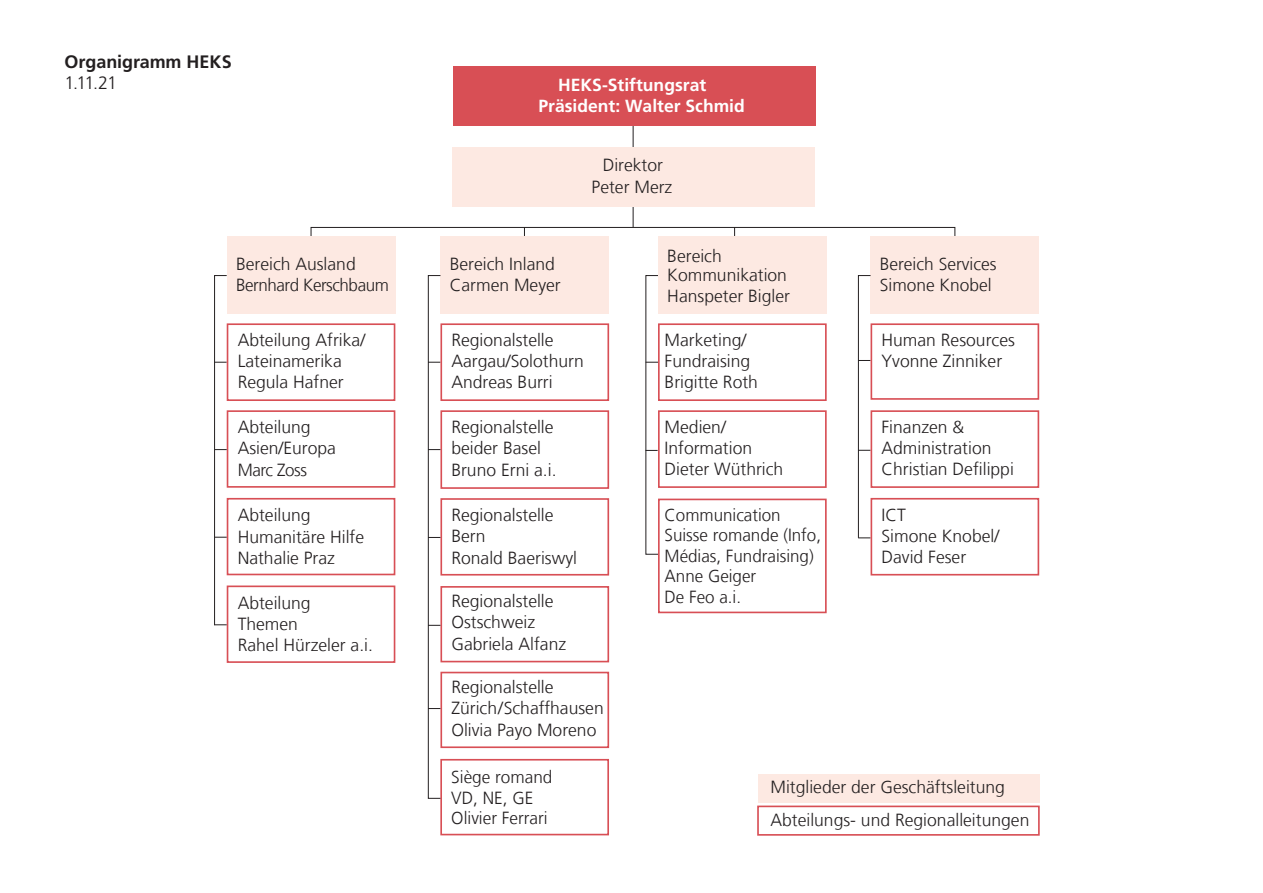
<style>
.page{position:relative;width:1263px;height:893px;background:#fff}
.page>*{position:absolute;margin:0;border:0;box-sizing:border-box;transform-origin:0 0}
.t1{font:700 18px "Frutiger LT Com";letter-spacing:-.005em;color:#231f20}
.t2{font:300 18px "Frutiger LT Com";color:#231f20}
.t3{font:300 17.55px/21px "Frutiger LT Com";color:#231f20}
.t4{font:300 17.55px/21px "Frutiger LT Com";letter-spacing:-.025em;color:#231f20}
.t5{font:700 17.55px/21px "Frutiger LT Com";color:#fff}
</style>
<div class="page">
<div style="left:758px;top:774px;width:281px;height:28px;background:#fde9e2"></div>
<div style="left:757px;top:806px;width:283px;height:30px;border:2px solid #d84f55"></div>
<div style="left:311px;top:227px;width:644px;height:13px;border:1px solid #231f20"></div>
<hr style="left:633px;top:88px;width:1px;height:139px;background:#231f20">
<div style="left:453px;top:147px;width:362px;height:59px;background:#fde9e2"></div>
<div style="left:453px;top:66px;width:362px;height:60px;background:#d84f55"></div>
<div style="left:870px;top:236px;width:169px;height:78px;background:#fde9e2"></div>
<div style="left:870px;top:323px;width:169px;height:77px;border:2px solid #d84f55"></div>
<div style="left:658px;top:236px;width:169px;height:78px;background:#fde9e2"></div>
<div style="left:658px;top:323px;width:169px;height:78px;border:2px solid #d84f55"></div>
<div style="left:658px;top:410px;width:169px;height:78px;border:2px solid #d84f55"></div>
<div style="left:870px;top:410px;width:169px;height:78px;border:2px solid #d84f55"></div>
<svg style="left:858px;top:275px;width:13px;height:264px"></svg>
<div style="left:870px;top:498px;width:169px;height:77px;border:2px solid #d84f55"></div>
<div style="left:658px;top:499px;width:169px;height:114px;border:2px solid #d84f55"></div>
<div style="left:440px;top:759px;width:169px;height:76px;border:2px solid #d84f55"></div>
<div style="left:440px;top:236px;width:169px;height:78px;background:#fde9e2"></div>
<div style="left:428px;top:275px;width:13px;height:524px;border:1px solid #231f20"></div>
<div style="left:440px;top:323px;width:169px;height:78px;border:2px solid #d84f55"></div>
<div style="left:440px;top:410px;width:169px;height:79px;border:2px solid #d84f55"></div>
<svg style="left:428px;top:449px;width:12px;height:1px"></svg>
<div style="left:440px;top:498px;width:169px;height:78px;border:2px solid #d84f55"></div>
<div style="left:440px;top:586px;width:169px;height:76px;border:2px solid #d84f55"></div>
<div style="left:440px;top:672px;width:169px;height:76px;border:2px solid #d84f55"></div>
<svg style="left:428px;top:537px;width:12px;height:1px"></svg>
<svg style="left:428px;top:708px;width:12px;height:1px"></svg>
<svg style="left:428px;top:625px;width:12px;height:1px"></svg>
<div style="left:227px;top:236px;width:168px;height:78px;background:#fde9e2"></div>
<div style="left:227px;top:323px;width:168px;height:78px;border:2px solid #d84f55"></div>
<div style="left:227px;top:410px;width:168px;height:78px;border:2px solid #d84f55"></div>
<div style="left:227px;top:498px;width:168px;height:77px;border:2px solid #d84f55"></div>
<svg style="left:645px;top:450px;width:13px;height:1px"></svg>
<div style="left:227px;top:585px;width:168px;height:78px;border:2px solid #d84f55"></div>
<svg style="left:214px;top:275px;width:13px;height:351px"></svg>
<p class="t1" style="left:65px;top:51px;width:169px">Organigramm HEKS</p>
<p class="t2" style="left:65px;top:72px;width:54px">1.11.21</p>
<p class="t4" style="left:236px;top:254px;width:154px">Bereich Ausland<br>Bernhard Kerschbaum</p>
<p class="t3" style="left:238px;top:330px;width:129px">Abteilung Afrika/<br>Lateinamerika<br>Regula Hafner</p>
<p class="t3" style="left:238px;top:417px;width:75px">Abteilung</p>
<p class="t3" style="left:238px;top:438px;width:100px">Asien/Europa</p>
<p class="t4" style="left:238px;top:460px;width:71px">Marc Zoss</p>
<p class="t3" style="left:238px;top:505px;width:75px">Abteilung</p>
<p class="t3" style="left:238px;top:526px;width:128px">Humanitäre Hilfe<br>Nathalie Praz</p>
<p class="t3" style="left:238px;top:592px;width:75px">Abteilung</p>
<p class="t3" style="left:238px;top:613px;width:62px">Themen</p>
<p class="t3" style="left:238px;top:634px;width:137px">Rahel Hürzeler a.i.</p>
<p class="t5" style="left:538px;top:74px;width:208px;text-indent:20px">HEKS-Stiftungsrat<br>Präsident: Walter Schmid</p>
<p class="t3" style="left:592px;top:154px;width:82px;line-height:22.4px;text-align:center">Direktor<br>Peter Merz</p>
<p class="t3" style="left:450px;top:254px;width:112px">Bereich Inland<br>Carmen Meyer</p>
<p class="t3" style="left:451px;top:330px;width:134px">Regionalstelle<br>Aargau/Solothurn<br>Andreas Burri</p>
<p class="t3" style="left:451px;top:417px;width:107px;line-height:21.5px">Regionalstelle beider Basel<br>Bruno Erni a.i.</p>
<p class="t3" style="left:451px;top:505px;width:127px;line-height:21.5px">Regionalstelle<br>Bern<br>Ronald Baeriswyl</p>
<p class="t3" style="left:451px;top:590px;width:116px;line-height:21.5px">Regionalstelle<br>Ostschweiz<br>Gabriela Alfanz</p>
<p class="t3" style="left:451px;top:676px;width:154px;line-height:21.5px">Regionalstelle<br>Zürich/Schaffhausen<br>Olivia Payo Moreno</p>
<p class="t3" style="left:451px;top:767px;width:103px;line-height:20.5px">Siège romand<br>VD, NE, GE<br>Olivier Ferrari</p>
<p class="t3" style="left:667px;top:246px;width:121px;line-height:18.9px">Bereich<br>Kommunikation</p>
<p class="t3" style="left:667px;top:285px;width:124px">Hanspeter Bigler</p>
<p class="t3" style="left:665px;top:330px;width:95px">Marketing/<br>Fundraising<br>Brigitte Roth</p>
<p class="t3" style="left:665px;top:417px;width:120px">Medien/<br>Information<br>Dieter Wüthrich</p>
<p class="t3" style="left:881px;top:417px;width:134px">Finanzen &amp;<br>Administration<br>Christian Defilippi</p>
<p class="t3" style="left:881px;top:504px;width:119px">ICT<br>Simone Knobel/<br>David Feser</p>
<p class="t3" style="left:880px;top:254px;width:118px;line-height:20.2px">Bereich Services<br>Simone Knobel</p>
<p class="t3" style="left:881px;top:330px;width:135px">Human Resources<br>Yvonne Zinniker</p>
<p class="t3" style="left:665px;top:505px;width:158px;line-height:20.4px">Communication<br>Suisse romande (Info,<br>Médias, Fundraising)<br>Anne Geiger<br>De Feo a.i.</p>
<p class="t3" style="left:770px;top:771px;width:260px;line-height:32.4px">Mitglieder der Geschäftsleitung<br>Abteilungs- und Regionalleitungen</p>
</div>
